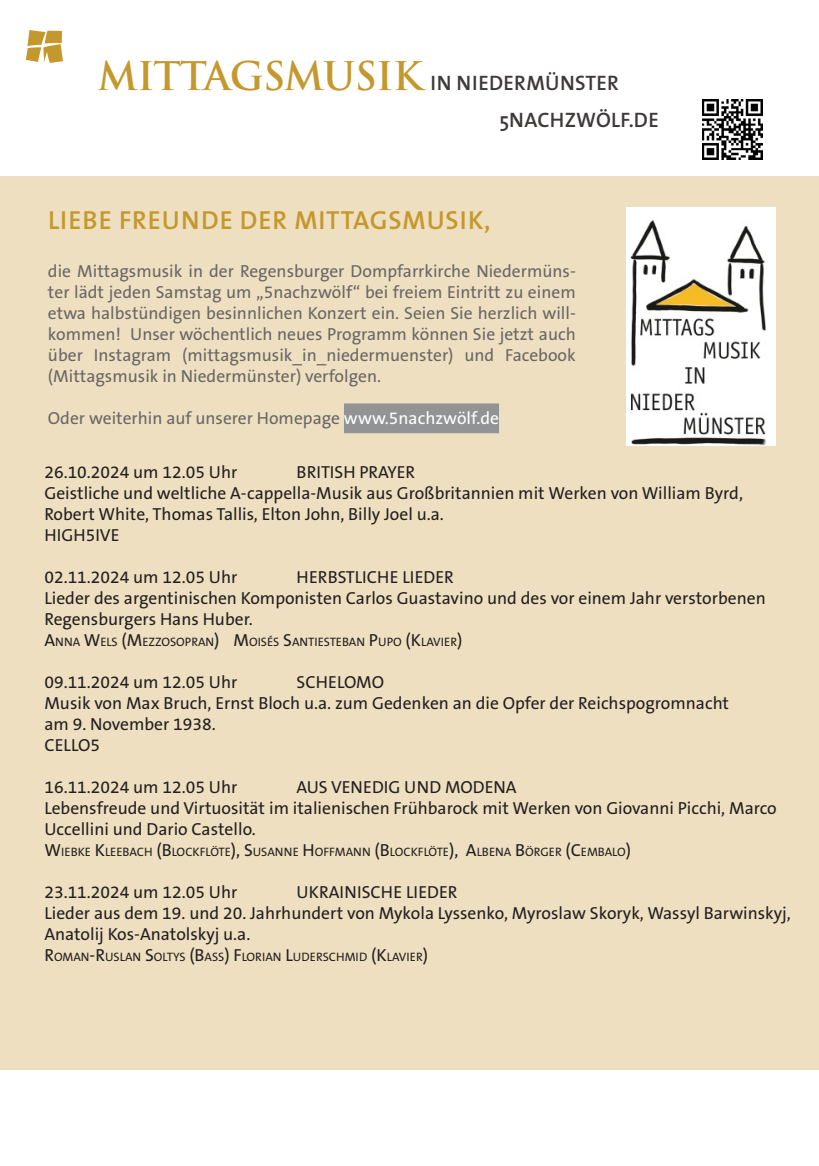
<style>
.page{position:relative;width:819px;height:1166px;background:#fff}
.page>*{position:absolute;margin:0;border:0;box-sizing:border-box;transform-origin:0 0}
.t1{font:600 26.25px "The Sans";letter-spacing:.035em;color:#c5982e}
.t2{font:600 21px "The Sans";letter-spacing:.015em;color:#3f3a3a}
.t3{font:17.5px/21px "The Sans B5 Plain";color:#231f20}
.t4{font:17.5px/21px "The Sans B5 Plain";color:#696666;text-align:justify}
.t5{font:17.5px "The Sans B5 Plain";color:#231f20}
.t6{font:12.25px "The Sans B5 Plain";color:#231f20}
.s1{font-family:"Trajan Pro";font-weight:700;font-size:38.5px;color:#c5982e}
.s2{color:#fff}
.s3{font-size:17.5px}
</style>
<div class="page">
<div style="left:0;top:176px;width:819px;height:894px;background:#eedfc0"></div>
<svg style="left:26px;top:30px;width:37px;height:33px"></svg>
<img style="left:626px;top:207px;width:149px;height:238px">
<div style="left:344px;top:403px;width:155px;height:30px;background:#929394"></div>
<img style="left:702px;top:99px;width:60px;height:61px">
<p class="t2" style="left:98px;top:66px;width:522px"><span class="s1">MITTAGSMUSIK</span> IN NIEDERMÜNSTER</p>
<p class="t2" style="left:499px;top:102px;width:161px">5NACHZWÖLF.DE</p>
<p class="t1" style="left:48px;top:199px;width:444px">LIEBE FREUNDE DER MITTAGSMUSIK,</p>
<p class="t4" style="left:48px;top:261px;width:529px">die Mittagsmusik in der Regensburger Dompfarrkirche Niedermüns&shy;ter lädt jeden Samstag um „5nachzwölf“ bei freiem Eintritt zu einem etwa halbstündigen besinnlichen Konzert ein. Seien Sie herzlich will&shy;kommen! Unser wöchentlich neues Programm können Sie jetzt auch über Instagram (mittagsmusik_in_niedermuenster) und Facebook (Mittagsmusik in Niedermünster) verfolgen.</p>
<p class="t4" style="left:48px;top:408px;width:452px">Oder weiterhin auf unserer Homepage <span class="s2">www.5nachzwölf.de</span></p>
<p class="t3" style="left:44px;top:462px;width:194px">26.10.2024 um 12.05 Uhr</p>
<p class="t3" style="left:296px;top:462px;width:120px">BRITISH PRAYER</p>
<p class="t3" style="left:44px;top:483px;width:700px">Geistliche und weltliche A-cappella-Musik aus Großbritannien mit Werken von William Byrd,<br>Robert White, Thomas Tallis, Elton John, Billy Joel u.a.</p>
<p class="t5" style="left:44px;top:526px;width:77px">HIGH5IVE</p>
<p class="t3" style="left:44px;top:567px;width:194px">02.11.2024 um 12.05 Uhr</p>
<p class="t3" style="left:296px;top:567px;width:159px">HERBSTLICHE LIEDER</p>
<p class="t3" style="left:44px;top:588px;width:722px">Lieder des argentinischen Komponisten Carlos Guastavino und des vor einem Jahr verstorbenen<br>Regensburgers Hans Huber.</p>
<p class="t6" style="left:44px;top:636px;width:389px"><span class="s3">A</span>NNA <span class="s3">W</span>ELS <span class="s3">(M</span>EZZOSOPRAN<span class="s3">) M</span>OI SÉS <span class="s3">S</span>ANTIESTEBAN <span class="s3">P</span>UPO <span class="s3">(K</span>LAVIE</p>
<p class="t6" style="left:450px;top:636px;width:14px">R<span class="s3">)</span></p>
<p class="t3" style="left:44px;top:672px;width:194px">09.11.2024 um 12.05 Uhr</p>
<p class="t3" style="left:296px;top:672px;width:89px">SCHELOMO</p>
<p class="t3" style="left:44px;top:693px;width:686px">Musik von Max Bruch, Ernst Bloch u.a. zum Gedenken an die Opfer der Reichspogromnacht am 9. November 1938.</p>
<p class="t5" style="left:44px;top:736px;width:57px">CELLO5</p>
<p class="t3" style="left:44px;top:777px;width:194px">16.11.2024 um 12.05 Uhr</p>
<p class="t3" style="left:296px;top:777px;width:222px">AUS VENEDIG UND MODENA</p>
<p class="t3" style="left:44px;top:798px;width:733px">Lebensfreude und Virtuosität im italienischen Frühbarock mit Werken von Giovanni Picchi, Marco<br>Uccellini und Dario Castello.</p>
<p class="t6" style="left:44px;top:846px;width:588px"><span class="s3">W</span>IE BKE <span class="s3">K</span>LEE BACH <span class="s3">(B</span> LOCKFLÖTE<span class="s3">), S</span>USANNE <span class="s3">H</span>OFFMANN <span class="s3">(B</span> LOCKFLÖTE<span class="s3">), A</span>LBENA <span class="s3">B</span>ÖRGE R <span class="s3">(C</span>EM BALO<span class="s3">)</span></p>
<p class="t3" style="left:44px;top:882px;width:194px">23.11.2024 um 12.05 Uhr</p>
<p class="t3" style="left:296px;top:882px;width:162px">UKRAINISCHE LIEDER</p>
<p class="t3" style="left:44px;top:903px;width:747px">Lieder aus dem 19. und 20. Jahrhundert von Mykola Lyssenko, Myroslaw Skoryk, Wassyl Barwinskyj,<br>Anatolij Kos-Anatolskyj u.a.</p>
<p class="t6" style="left:44px;top:951px;width:293px"><span class="s3">R</span>OMAN<span class="s3">-R</span>USLAN <span class="s3">S</span>OLTYS <span class="s3">(B</span>ASS<span class="s3">) F</span> LORIAN <span class="s3">L</span>UDERSCHMI</p>
<p class="t6" style="left:359px;top:951px;width:40px">D <span class="s3">(K</span>LAVIE</p>
<p class="t6" style="left:416px;top:951px;width:14px">R<span class="s3">)</span></p>
</div>
